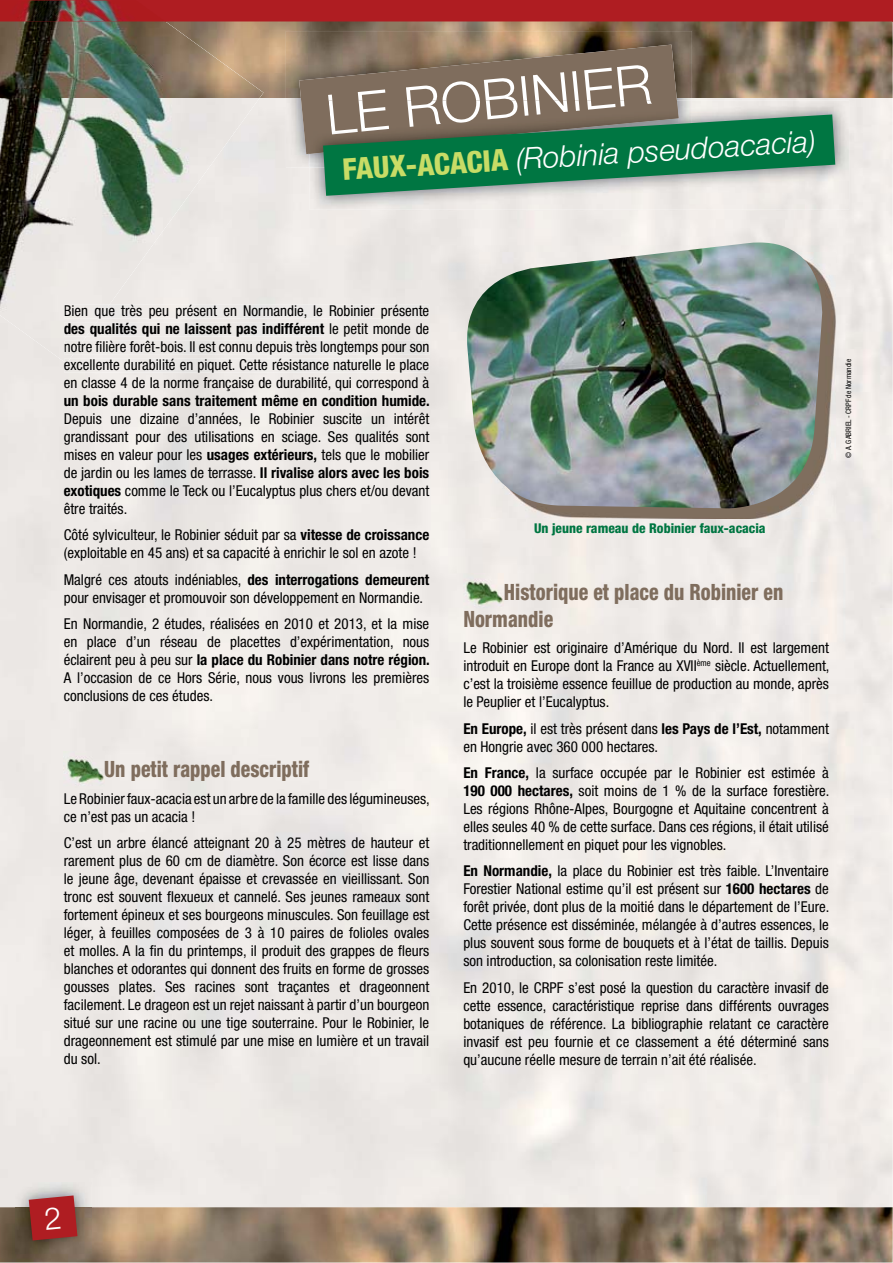
<style>
.page{position:relative;width:893px;height:1263px;background:#fff}
.page>*{position:absolute;margin:0;border:0;box-sizing:border-box;transform-origin:0 0}
.t1{font:300 55.5px "Helvetica Neue LT Std";color:#fff}
.t2{font:italic 300 30px "Helvetica Neue LT Std";color:#fff}
.t3{font:800 condensed 22.5px/27px "Helvetica Neue LT Std";color:#7f6d5d;scale:.88 1}
.t4{font:condensed 15px/18px "Helvetica Neue LT Std";color:#000;text-align:justify}
.t5{font:700 condensed 15px "Helvetica Neue LT Std";color:#000}
.t6{font:800 condensed 13.5px "Helvetica Neue LT Std";color:#007642}
.t7{font:condensed 7.5px "Helvetica Neue LT Std";color:#000}
.s1{font-weight:800;font-style:normal;font-stretch:condensed;color:#c8dc66}
.s2{font-weight:700}
</style>
<div class="page">
<div style="left:260px;top:305px;width:169px;height:14px;background:#ece9e6"></div>
<div style="left:260px;top:341px;width:169px;height:14px;background:#ece9e8"></div>
<div style="left:0;top:0;width:893px;height:22px;background:#af1d22"></div>
<img style="left:264px;top:21px;width:629px;height:77px">
<img style="left:0;top:1207px;width:893px;height:56px">
<img style="left:286px;top:31px;width:406px;height:137px">
<img style="left:15px;top:1182px;width:76px;height:72px">
<svg style="left:299px;top:45px;width:536px;height:151px;background:#68846a"></svg>
<img style="left:64px;top:751px;width:40px;height:37px">
<img style="left:463px;top:574px;width:41px;height:36px">
<img style="left:480px;top:253px;width:355px;height:266px">
<img style="left:461px;top:243px;width:366px;height:267px">
<img style="left:0;top:98px;width:260px;height:264px">
<img style="left:24px;top:0;width:96px;height:21px">
<img style="left:0;top:21px;width:264px;height:77px">
<img style="left:65px;top:305px;width:44px;height:14px">
<img style="left:64px;top:323px;width:32px;height:14px">
<img style="left:65px;top:341px;width:18px;height:14px">
<svg style="left:64px;top:359px;width:6px;height:5px"></svg>
<svg style="left:29px;top:1195px;width:48px;height:45px;background:#a92b2e"></svg>
<h1 class="t1" style="left:323px;top:85px;width:329px;rotate:-6deg">LE ROBINIER</h1>
<h2 class="t2" style="left:341px;top:155px;width:475px;rotate:-4deg"><span class="s1">FAUX-ACACIA</span> (Robinia pseudoacacia)</h2>
<p class="t4" style="left:64px;top:303px;width:367px">Bien que très peu présent en Normandie, le Robinier présente <span class="s2">des qualités qui ne laissent pas indifférent</span> le petit monde de notre filière forêt-bois. Il est connu depuis très longtemps pour son excellente durabilité en piquet. Cette résistance naturelle le place en classe 4 de la norme française de durabilité, qui correspond à</p>
<p class="t5" style="left:64px;top:395px;width:368px">un bois durable sans traitement même en condition humide.</p>
<p class="t4" style="left:64px;top:411px;width:367px">Depuis une dizaine d’années, le Robinier suscite un intérêt grandissant pour des utilisations en sciage. Ses qualités sont mises en valeur pour les <span class="s2">usages extérieurs,</span> tels que le mobilier de jardin ou les lames de terrasse. <span class="s2">Il rivalise alors avec les bois exotiques</span> comme le Teck ou l’Eucalyptus plus chers et/ou devant être traités.</p>
<p class="t4" style="left:64px;top:527px;width:367px">Côté sylviculteur, le Robinier séduit par sa <span class="s2">vitesse de croissance </span>(exploitable en 45 ans) et sa capacité à enrichir le sol en azote !</p>
<p class="t4" style="left:64px;top:572px;width:367px">Malgré ces atouts indéniables, <span class="s2">des interrogations demeurent </span>pour envisager et promouvoir son développement en Normandie.</p>
<p class="t4" style="left:64px;top:616px;width:368px">En Normandie, 2 études, réalisées en 2010 et 2013, et la mise en place d’un réseau de placettes d’expérimentation, nous éclairent peu à peu sur <span class="s2">la place du Robinier dans notre région.<br></span>A l’occasion de ce Hors Série, nous vous livrons les premières conclusions de ces études.</p>
<h3 class="t3" style="left:104px;top:758px;width:234px">Un petit rappel descriptif</h3>
<p class="t4" style="left:64px;top:791px;width:368px">Le Robinier faux-acacia est un arbre de la famille des légumineuses, ce n’est pas un acacia !</p>
<p class="t4" style="left:64px;top:835px;width:367px">C’est un arbre élancé atteignant 20 à 25 mètres de hauteur et rarement plus de 60 cm de diamètre. Son écorce est lisse dans le jeune âge, devenant épaisse et crevassée en vieillissant. Son tronc est souvent flexueux et cannelé. Ses jeunes rameaux sont fortement épineux et ses bourgeons minuscules. Son feuillage est léger, à feuilles composées de 3 à 10 paires de folioles ovales et molles. A la fin du printemps, il produit des grappes de fleurs blanches et odorantes qui donnent des fruits en forme de grosses gousses plates. Ses racines sont traçantes et drageonnent facilement. Le drageon est un rejet naissant à partir d’un bourgeon situé sur une racine ou une tige souterraine. Pour le Robinier, le drageonnement est stimulé par une mise en lumière et un travail du sol.</p>
<p class="t7" style="left:846px;top:458px;width:100px;rotate:-90deg">© A. GABRIEL - CRPF de Normandie</p>
<p class="t6" style="left:534px;top:524px;width:233px">Un jeune rameau de Robinier faux-acacia</p>
<h3 class="t3" style="left:463px;top:580px;width:365px;text-indent:41px">Historique et place du Robinier en<br>Normandie</h3>
<p class="t4" style="left:463px;top:640px;width:368px">Le Robinier est originaire d’Amérique du Nord. Il est largement introduit en Europe dont la France au XVII<sup>ème</sup> siècle. Actuellement, c’est la troisième essence feuillue de production au monde, après le Peuplier et l’Eucalyptus.</p>
<p class="t4" style="left:463px;top:720px;width:367px"><span class="s2">En Europe,</span> il est très présent dans <span class="s2">les Pays de l’Est,</span> notamment en Hongrie avec 360 000 hectares.</p>
<p class="t4" style="left:463px;top:765px;width:368px"><span class="s2">En France,</span> la surface occupée par le Robinier est estimée à <span class="s2">190 000 hectares,</span> soit moins de 1 % de la surface forestière.<br>Les régions Rhône-Alpes, Bourgogne et Aquitaine concentrent à elles seules 40 % de cette surface. Dans ces régions, il était utilisé traditionnellement en piquet pour les vignobles.</p>
<p class="t4" style="left:463px;top:863px;width:368px"><span class="s2">En Normandie,</span> la place du Robinier est très faible. L’Inventaire Forestier National estime qu’il est présent sur <span class="s2">1600 hectares</span> de forêt privée, dont plus de la moitié dans le département de l’Eure.<br>Cette présence est disséminée, mélangée à d’autres essences, le plus souvent sous forme de bouquets et à l’état de taillis. Depuis son introduction, sa colonisation reste limitée.</p>
<p class="t4" style="left:463px;top:980px;width:367px">En 2010, le CRPF s’est posé la question du caractère invasif de cette essence, caractéristique reprise dans différents ouvrages botaniques de référence. La bibliographie relatant ce caractère invasif est peu fournie et ce classement a été déterminé sans qu’aucune réelle mesure de terrain n’ait été réalisée.</p>
</div>
